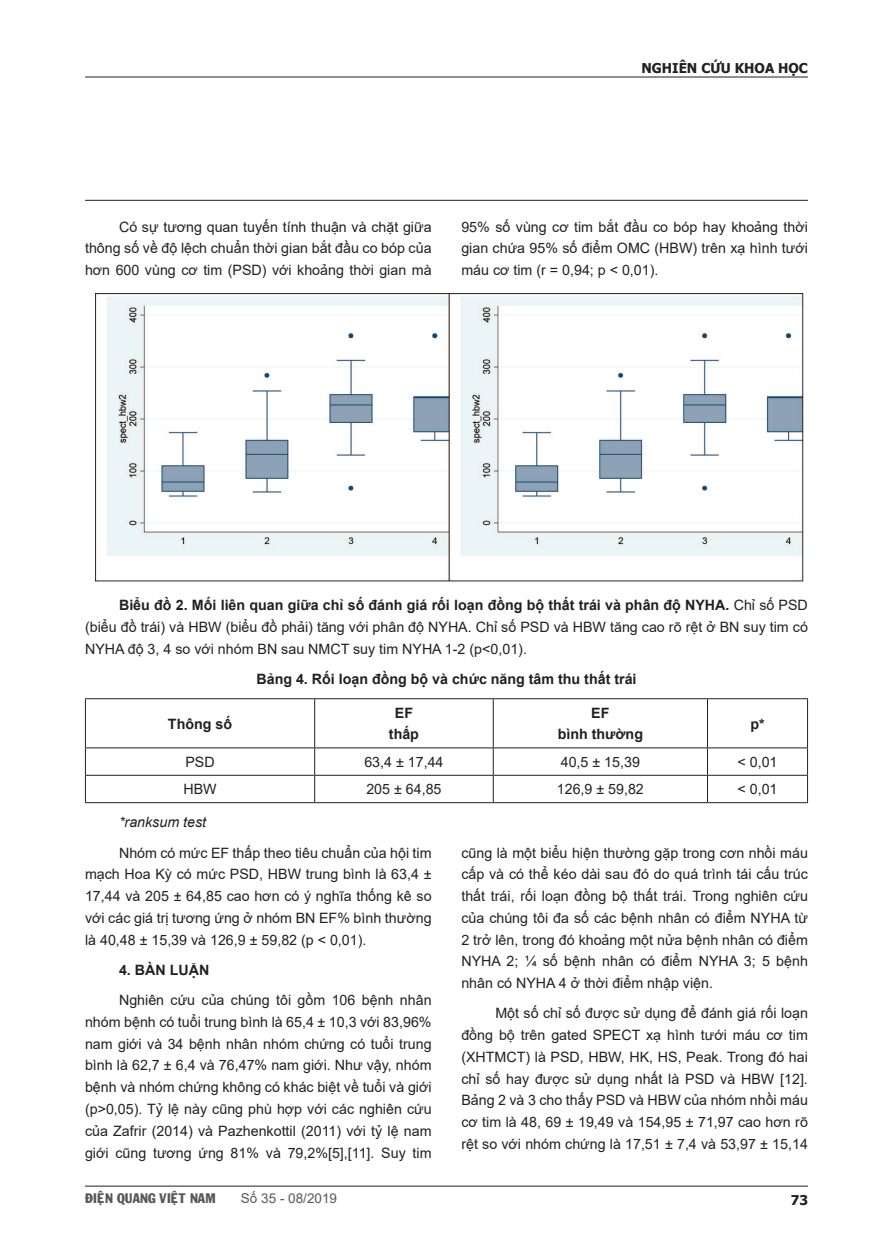
<style>
.page{position:relative;width:893px;height:1255px;background:#fff}
.page>*{position:absolute;margin:0;border:0;box-sizing:border-box;transform-origin:0 0}
.List_Paragraph{font:14.25px/21.8px "Arial";color:#231f20;text-align:justify}
.t1{font:700 14.25px "Arial";color:#231f20}
.t2{font:italic 14.25px "Arial";color:#231f20}
.t3{font:13.5px "VNI Franko";color:#57585a}
.t4{font:700 13.5px "Tahoma";color:#231f20}
.t5{font:13.5px "Arial";color:#57585a}
.s1{font-weight:700}
</style>
<div class="page">
<hr style="left:85px;top:1185px;width:723px;height:1px;background:#231f20">
<hr style="left:85px;top:77px;width:723px;height:1px;background:#231f20">
<hr style="left:85px;top:200px;width:723px;height:1px;background:#231f20">
<hr style="left:85px;top:698px;width:230px;height:1px;background:#231f20">
<hr style="left:85px;top:699px;width:1px;height:48px;background:#231f20">
<hr style="left:315px;top:698px;width:178px;height:1px;background:#231f20">
<hr style="left:314px;top:699px;width:1px;height:48px;background:#231f20">
<hr style="left:493px;top:698px;width:214px;height:1px;background:#231f20">
<hr style="left:493px;top:699px;width:1px;height:48px;background:#231f20">
<hr style="left:707px;top:698px;width:101px;height:1px;background:#231f20">
<hr style="left:707px;top:699px;width:1px;height:48px;background:#231f20">
<hr style="left:807px;top:699px;width:1px;height:48px;background:#231f20">
<hr style="left:85px;top:747px;width:230px;height:1px;background:#231f20">
<hr style="left:315px;top:747px;width:178px;height:1px;background:#231f20">
<hr style="left:493px;top:747px;width:214px;height:1px;background:#231f20">
<hr style="left:707px;top:747px;width:101px;height:1px;background:#231f20">
<hr style="left:85px;top:775px;width:230px;height:1px;background:#231f20">
<svg style="left:85px;top:748px;width:1px;height:54px"></svg>
<hr style="left:315px;top:775px;width:178px;height:1px;background:#231f20">
<svg style="left:314px;top:748px;width:1px;height:54px"></svg>
<hr style="left:493px;top:775px;width:214px;height:1px;background:#231f20">
<svg style="left:493px;top:748px;width:1px;height:54px"></svg>
<hr style="left:707px;top:775px;width:101px;height:1px;background:#231f20">
<svg style="left:707px;top:748px;width:1px;height:54px"></svg>
<svg style="left:807px;top:748px;width:1px;height:54px"></svg>
<hr style="left:85px;top:802px;width:230px;height:1px;background:#231f20">
<hr style="left:315px;top:802px;width:178px;height:1px;background:#231f20">
<hr style="left:493px;top:802px;width:214px;height:1px;background:#231f20">
<hr style="left:707px;top:802px;width:101px;height:1px;background:#231f20">
<img style="left:96px;top:293px;width:708px;height:289px">
<p class="t4" style="left:641px;top:59px;width:168px">NGHIÊN CỨU KHOA HỌC</p>
<p class="List_Paragraph" style="left:85px;top:216px;width:348px;text-indent:34px">Có sự tương quan tuyến tính thuận và chặt giữa thông số về độ lệch chuẩn thời gian bắt đầu co bóp của hơn 600 vùng cơ tim (PSD) với khoảng thời gian mà</p>
<p class="List_Paragraph" style="left:461px;top:216px;width:348px">95% số vùng cơ tim bắt đầu co bóp hay khoảng thời gian chứa 95% số điểm OMC (HBW) trên xạ hình tưới máu cơ tim (r = 0,94; p &lt; 0,01).</p>
<p class="List_Paragraph" style="left:85px;top:594px;width:724px;text-indent:34px"><span class="s1">Biểu đồ 2. Mối liên quan giữa chỉ số đánh giá rối loạn đồng bộ thất trái và phân độ NYHA.</span> Chỉ số PSD (biểu đồ trái) và HBW (biểu đồ phải) tăng với phân độ NYHA. Chỉ số PSD và HBW tăng cao rõ rệt ở BN suy tim có NYHA độ 3, 4 so với nhóm BN sau NMCT suy tim NYHA 1-2 (p&lt;0,01).</p>
<p class="t1" style="left:256px;top:668px;width:382px">Bảng 4. Rối loạn đồng bộ và chức năng tâm thu thất trái</p>
<p class="t1" style="left:168px;top:713px;width:66px">Thông số</p>
<p class="t1" style="left:395px;top:702px;width:20px">EF</p>
<p class="t1" style="left:389px;top:724px;width:32px">thấp</p>
<p class="t1" style="left:591px;top:702px;width:20px">EF</p>
<p class="t1" style="left:558px;top:724px;width:87px">bình thường</p>
<p class="t1" style="left:750px;top:713px;width:16px">p*</p>
<p class="List_Paragraph" style="left:185px;top:750px;width:31px">PSD</p>
<p class="List_Paragraph" style="left:364px;top:750px;width:81px">63,4 ± 17,44</p>
<p class="List_Paragraph" style="left:561px;top:750px;width:81px">40,5 ± 15,39</p>
<p class="List_Paragraph" style="left:737px;top:750px;width:42px">&lt; 0,01</p>
<p class="List_Paragraph" style="left:183px;top:778px;width:35px">HBW</p>
<p class="List_Paragraph" style="left:366px;top:778px;width:77px">205 ± 64,85</p>
<p class="List_Paragraph" style="left:557px;top:778px;width:89px">126,9 ± 59,82</p>
<p class="List_Paragraph" style="left:737px;top:778px;width:42px">&lt; 0,01</p>
<p class="t2" style="left:119px;top:813px;width:89px">*ranksum test</p>
<p class="List_Paragraph" style="left:85px;top:841px;width:348px;text-indent:34px">Nhóm có mức EF thấp theo tiêu chuẩn của hội tim mạch Hoa Kỳ có mức PSD, HBW trung bình là 63,4 ± 17,44 và 205 ± 64,85 cao hơn có ý nghĩa thống kê so với các giá trị tương ứng ở nhóm BN EF% bình thường là 40,48 ± 15,39 và 126,9 ± 59,82 (p &lt; 0,01).</p>
<p class="t1" style="left:119px;top:959px;width:92px">4. BÀN LUẬN</p>
<p class="List_Paragraph" style="left:85px;top:989px;width:348px;text-indent:34px">Nghiên cứu của chúng tôi gồm 106 bệnh nhân nhóm bệnh có tuổi trung bình là 65,4 ± 10,3 với 83,96% nam giới và 34 bệnh nhân nhóm chứng có tuổi trung bình là 62,7 ± 6,4 và 76,47% nam giới. Như vậy, nhóm bệnh và nhóm chứng không có khác biệt về tuổi và giới (p&gt;0,05). Tỷ lệ này cũng phù hợp với các nghiên cứu của Zafrir (2014) và Pazhenkottil (2011) với tỷ lệ nam giới cũng tương ứng 81% và 79,2%[5],[11]. Suy tim</p>
<p class="List_Paragraph" style="left:461px;top:841px;width:348px">cũng là một biểu hiện thường gặp trong cơn nhồi máu cấp và có thể kéo dài sau đó do quá trình tái cấu trúc thất trái, rối loạn đồng bộ thất trái. Trong nghiên cứu của chúng tôi đa số các bệnh nhân có điểm NYHA từ 2 trở lên, trong đó khoảng một nửa bệnh nhân có điểm NYHA 2; ¼ số bệnh nhân có điểm NYHA 3; 5 bệnh nhân có NYHA 4 ở thời điểm nhập viện.</p>
<p class="List_Paragraph" style="left:461px;top:1002px;width:348px;text-indent:34px">Một số chỉ số được sử dụng để đánh giá rối loạn đồng bộ trên gated SPECT xạ hình tưới máu cơ tim (XHTMCT) là PSD, HBW, HK, HS, Peak. Trong đó hai chỉ số hay được sử dụng nhất là PSD và HBW [12].<br>Bảng 2 và 3 cho thấy PSD và HBW của nhóm nhồi máu cơ tim là 48, 69 ± 19,49 và 154,95 ± 71,97 cao hơn rõ rệt so với nhóm chứng là 17,51 ± 7,4 và 53,97 ± 15,14</p>
<p class="t3" style="left:85px;top:1187px;width:132px">ÑIEÄN QUANG VIEÄT NAM</p>
<p class="t5" style="left:241px;top:1188px;width:98px">Số 35 - 08/2019</p>
<p class="t4" style="left:791px;top:1190px;width:19px">73</p>
</div>
